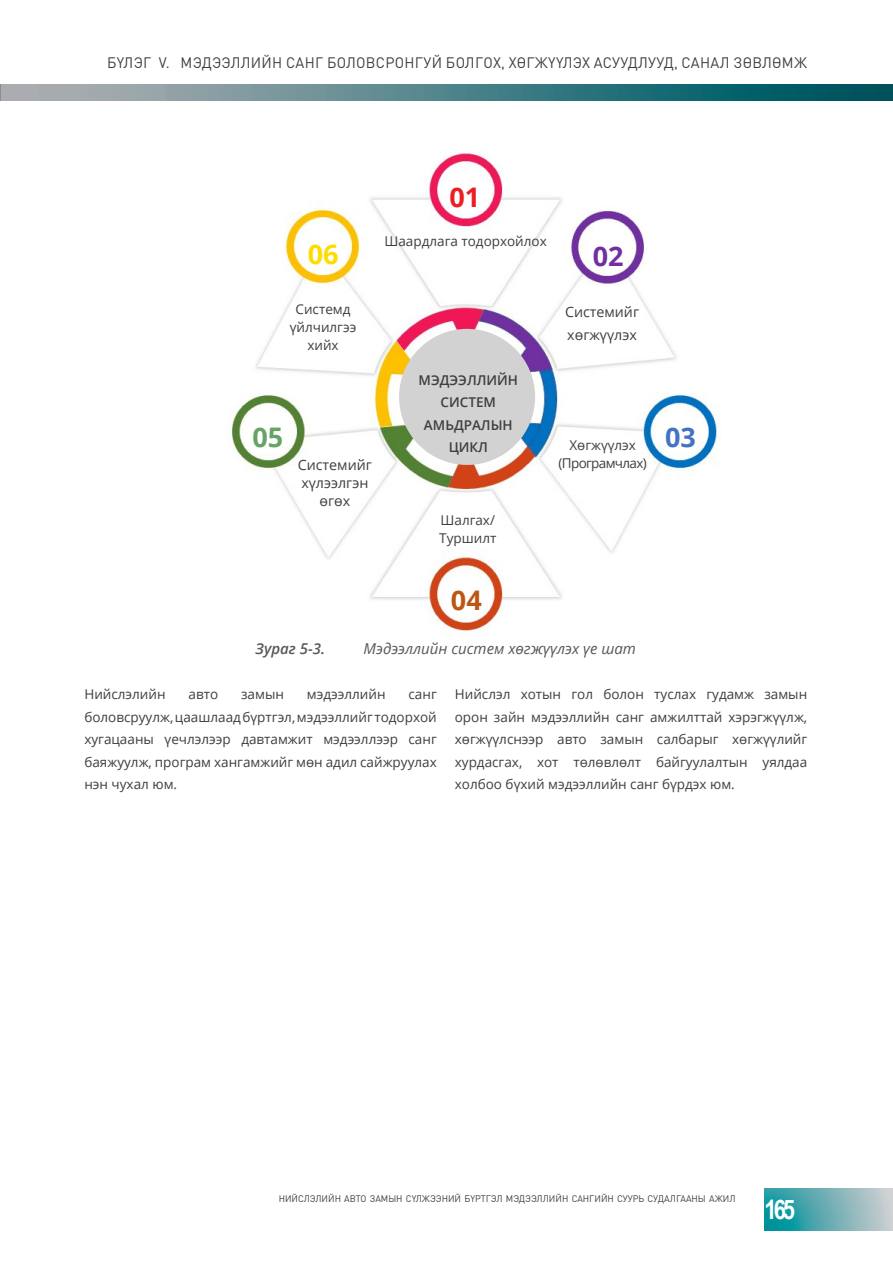
<style>
.page{position:relative;width:893px;height:1263px;background:#fff}
.page>*{position:absolute;margin:0;border:0;box-sizing:border-box;transform-origin:0 0}
.t1{font:700 27px "Arial Narrow";color:#fff}
.Source{font:700 27px "Open Sans";color:#ffdc01}
.Source-2{font:700 27px "Open Sans";color:#ee1d23}
.Source-3{font:700 27px "Open Sans";color:#7030a0}
.Source-4{font:700 27px "Open Sans";color:#4472c4}
.Source-5{font:700 27px "Open Sans";color:#bb5615}
.Source-6{font:700 27px "Open Sans";color:#66a466}
.t2{font:15px "DIN Pro";letter-spacing:.02em;color:#3e3e3f}
.t3{font:italic 15px "Open Sans";color:#57585a}
.t4{font:italic 600 15px "Open Sans";color:#57585a}
.Теxt_body{font:14.25px/22.5px "Open Sans";color:#3e3e3f}
.Теxt_body-2{font:13.5px/22.5px "Open Sans";color:#3e3e3f;text-align:justify}
.Теxt_body-3{font:600 13.5px/22.5px "Open Sans";color:#3e3e3f;text-align:center}
.Теxt_body-4{font:13.5px/18px "Open Sans";letter-spacing:-.05em;color:#3e3e3f;text-align:center}
.t5{font:9.45px "DIN Pro";color:#3e3e3f}
</style>
<div class="page">
<svg style="left:1px;top:84px;width:892px;height:1px"></svg>
<svg style="left:0;top:84px;width:1px;height:16px"></svg>
<div style="left:1px;top:85px;width:892px;height:16px;background:linear-gradient(to right,#b7b5b8,#00515c)"></div>
<svg style="left:765px;top:1188px;width:128px;height:43px;background:#69afb5"></svg>
<img style="left:231px;top:153px;width:486px;height:479px">
<div style="left:399px;top:329px;width:136px;height:136px;background:#d2d2d2;border-radius:50%"></div>
<p class="t2" style="left:107px;top:50px;width:702px">БҮЛЭГ V. МЭДЭЭЛЛИЙН САНГ БОЛОВСРОНГУЙ БОЛГОХ, ХӨГЖҮҮЛЭХ АСУУДЛУУД, САНАЛ ЗӨВЛӨМЖ</p>
<p class="Source" style="left:308px;top:235px;width:32px">06</p>
<p class="Source-2" style="left:450px;top:179px;width:32px">01</p>
<p class="Теxt_body-2" style="left:384px;top:229px;width:164px">Шаардлага тодорхойлох</p>
<p class="Source-3" style="left:593px;top:237px;width:32px">02</p>
<p class="Теxt_body-2" style="left:290px;top:299px;width:68px;line-height:18px;text-align:center">Системд үйлчилгээ</p>
<p class="Теxt_body-2" style="left:307px;top:333px;width:33px">хийх</p>
<p class="Source-6" style="left:252px;top:418px;width:32px">05</p>
<p class="Теxt_body" style="left:298px;top:455px;width:76px;line-height:18px">Системийг хүлээлгэн</p>
<p class="Теxt_body" style="left:319px;top:489px;width:32px">өгөх</p>
<p class="Теxt_body-3" style="left:419px;top:368px;width:101px">МЭДЭЭЛЛИЙН<br>СИСТЕМ<br>АМЬДРАЛЫН<br>ЦИКЛ</p>
<p class="Теxt_body-2" style="left:441px;top:508px;width:56px">Шалгах/</p>
<p class="Теxt_body-2" style="left:439px;top:526px;width:59px">Туршилт</p>
<p class="Теxt_body" style="left:565px;top:300px;width:76px">Системийг хөгжүүлэх</p>
<p class="Теxt_body-4" style="left:559px;top:435px;width:90px">Хөгжүүлэх (Програмчлах)</p>
<p class="Source-5" style="left:451px;top:581px;width:32px">04</p>
<p class="t4" style="left:256px;top:638px;width:71px">Зураг 5-3.</p>
<p class="t3" style="left:364px;top:638px;width:274px">Мэдээллийн систем хөгжүүлэх үе шат</p>
<p class="Source-4" style="left:665px;top:418px;width:32px">03</p>
<p class="Теxt_body-2" style="left:84px;top:683px;width:354px;text-indent:324px">санг боловсруулж, цаашлаад бүртгэл, мэдээллийг тодорхой хугацааны үечлэлээр давтамжит мэдээллээр санг баяжуулж, програм хангамжийг мөн адил сайжруулах нэн чухал юм.</p>
<p class="Теxt_body-2" style="left:455px;top:683px;width:354px">Нийслэл хотын гол болон туслах гудамж замын орон зайн мэдээллийн санг амжилттай хэрэгжүүлж, хөгжүүлснээр авто замын салбарыг хөгжүүлийг хурдасгах, хот төлөвлөлт байгуулалтын уялдаа холбоо бүхий мэдээллийн санг бүрдэх юм.</p>
<p class="Теxt_body-2" style="left:84px;top:683px;width:83px">Нийслэлийн</p>
<p class="Теxt_body-2" style="left:189px;top:683px;width:31px">авто</p>
<p class="Теxt_body-2" style="left:241px;top:683px;width:44px">замын</p>
<p class="Теxt_body-2" style="left:307px;top:683px;width:80px">мэдээллийн</p>
<p class="t5" style="left:279px;top:1191px;width:458px">нийслэлийн авто замын сүлжээний бүртгэл мэдээллийн сангийн суурь судалгааны ажил</p>
<h1 class="t1" style="left:765px;top:1189px;width:32px">165</h1>
</div>
